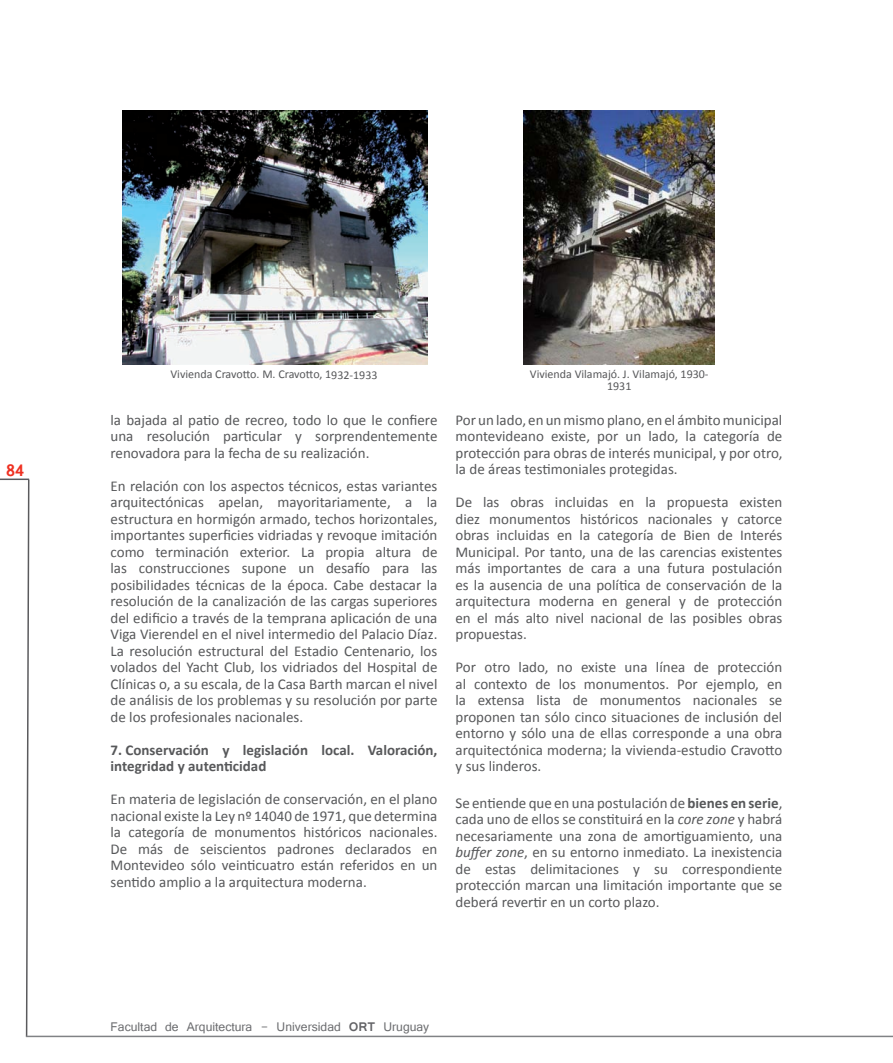
<style>
.page{position:relative;width:893px;height:1063px;background:#fff}
.page>*{position:absolute;margin:0;border:0;box-sizing:border-box;transform-origin:0 0}
.t1{font:700 18px "Vrinda";color:#ef3122}
.t2{font:15px/16.5px "Calibri";color:#57585a;text-align:justify}
.t3{font:700 15px/16.5px "Calibri";color:#57585a}
.t4{font:13.5px "Vrinda";color:#6c6d70}
.Pie_de_página{font:12px/12px "Calibri";color:#57585a;text-align:center}
.s1{font-weight:700}
.s2{font-style:italic}
.s3{font-weight:700;color:#636366}
</style>
<div class="page">
<hr style="left:26px;top:1036px;width:867px;height:1px;background:#808285">
<svg style="left:0;top:478px;width:30px;height:560px"></svg>
<img style="left:524px;top:111px;width:190px;height:253px">
<img style="left:122px;top:111px;width:305px;height:253px">
<p class="t1" style="left:6px;top:458px;width:20px">84</p>
<p class="Pie_de_página" style="left:170px;top:368px;width:209px">Vivienda Cravotto. M. Cravotto, 1932-1933</p>
<p class="Pie_de_página" style="left:530px;top:368px;width:180px">Vivienda Vilamajó. J. Vilamajó, 1930-<br>1931</p>
<p class="t2" style="left:111px;top:412px;width:328px">la bajada al patio de recreo, todo lo que le confiere una resolución particular y sorprendentemente renovadora para la fecha de su realización.</p>
<p class="t2" style="left:111px;top:478px;width:328px">En relación con los aspectos técnicos, estas variantes arquitectónicas apelan, mayoritariamente, a la estructura en hormigón armado, techos horizontales, importantes superficies vidriadas y revoque imitación como terminación exterior. La propia altura de las construcciones supone un desafío para las posibilidades técnicas de la época. Cabe destacar la resolución de la canalización de las cargas superiores del edificio a través de la temprana aplicación de una Viga Vierendel en el nivel intermedio del Palacio Díaz.<br>La resolución estructural del Estadio Centenario, los volados del Yacht Club, los vidriados del Hospital de Clínicas o, a su escala, de la Casa Barth marcan el nivel de análisis de los problemas y su resolución por parte de los profesionales nacionales.</p>
<p class="t3" style="left:111px;top:742px;width:328px">7. Conservación y legislación local. Valoración, integridad y autenticidad</p>
<p class="t2" style="left:111px;top:791px;width:328px">En materia de legislación de conservación, en el plano nacional existe la Ley nº 14040 de 1971, que determina la categoría de monumentos históricos nacionales.<br>De más de seiscientos padrones declarados en Montevideo sólo veinticuatro están referidos en un sentido amplio a la arquitectura moderna.</p>
<p class="t2" style="left:455px;top:412px;width:328px">Por un lado, en un mismo plano, en el ámbito municipal montevideano existe, por un lado, la categoría de protección para obras de interés municipal, y por otro, la de áreas testimoniales protegidas.</p>
<p class="t2" style="left:455px;top:494px;width:328px">De las obras incluidas en la propuesta existen diez monumentos históricos nacionales y catorce obras incluidas en la categoría de Bien de Interés Municipal. Por tanto, una de las carencias existentes más importantes de cara a una futura postulación es la ausencia de una política de conservación de la arquitectura moderna en general y de protección en el más alto nivel nacional de las posibles obras propuestas.</p>
<p class="t2" style="left:455px;top:659px;width:328px">Por otro lado, no existe una línea de protección al contexto de los monumentos. Por ejemplo, en la extensa lista de monumentos nacionales se proponen tan sólo cinco situaciones de inclusión del entorno y sólo una de ellas corresponde a una obra arquitectónica moderna; la vivienda-estudio Cravotto y sus linderos.</p>
<p class="t2" style="left:455px;top:794px;width:328px">Se entiende que en una postulación de <span class="s1">bienes en serie</span>, cada uno de ellos se constituirá en la <span class="s2">core zone</span> y habrá necesariamente una zona de amortiguamiento, una <span class="s2">buffer zone</span>, en su entorno inmediato. La inexistencia de estas delimitaciones y su correspondiente protección marcan una limitación importante que se deberá revertir en un corto plazo.</p>
<p class="t4" style="left:111px;top:1017px;width:320px">Facultad de Arquitectura - Universidad <span class="s3">ORT</span> Uruguay</p>
</div>
